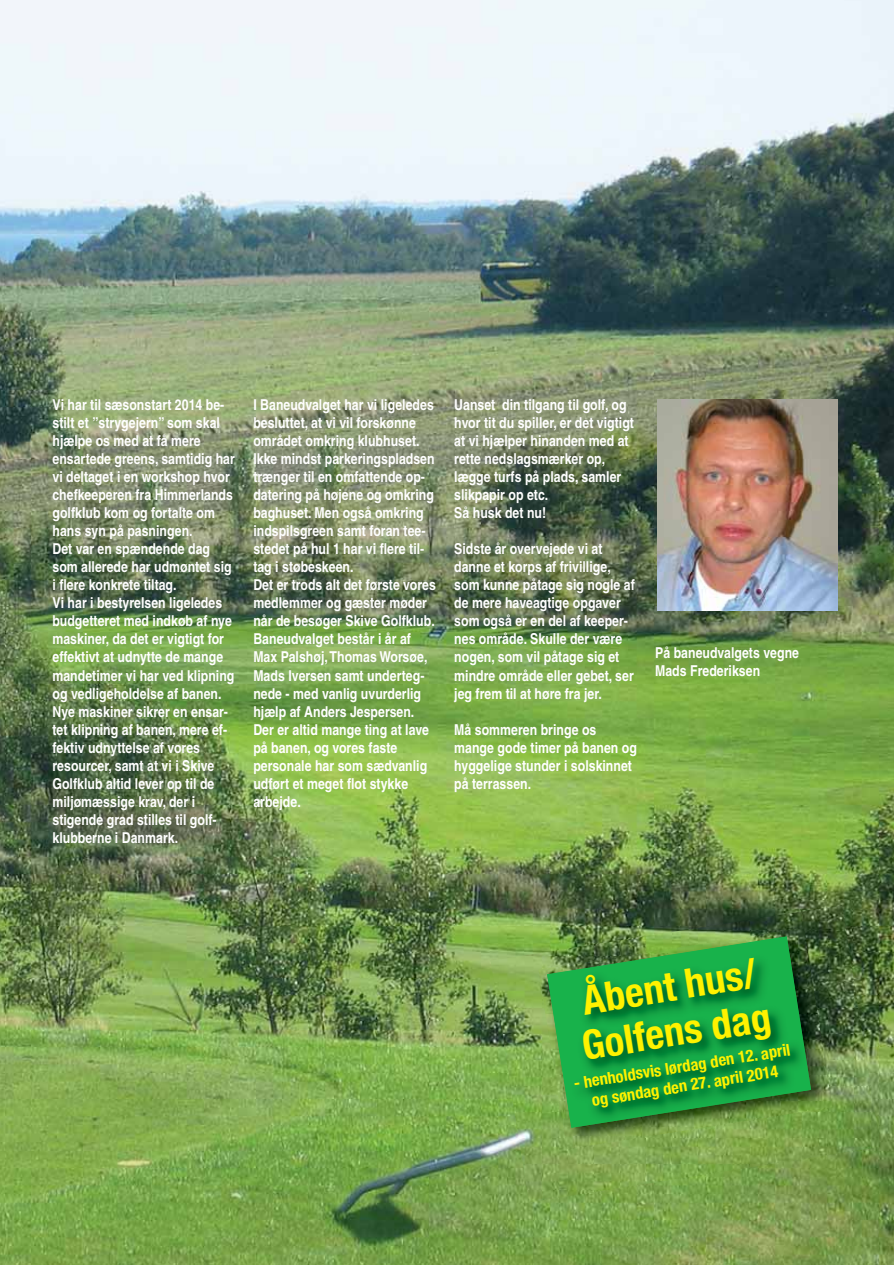
<style>
.page{position:relative;width:894px;height:1265px;background:#fff}
.page>*{position:absolute;margin:0;border:0;box-sizing:border-box;transform-origin:0 0}
.t1{font:700 condensed 40.5px/45px "Helvetica Neue";color:#fff200}
.t2{font:700 condensed 16.5px/19.5px "Helvetica Neue";color:#fff200;text-align:center}
.t3{font:700 15px/18px "Helvetica";color:#fff;scale:.82 1}
</style>
<div class="page">
<img style="left:0;top:0;width:893px;height:1264px">
<img style="left:657px;top:399px;width:180px;height:211px">
<img style="left:490px;top:905px;width:390px;height:297px">
<img style="left:538px;top:927px;width:294px;height:221px">
<p class="t3" style="left:52px;top:397px;width:224px">Vi har til sæsonstart 2014 be&shy;stilt et ”strygejern” som skal hjælpe os med at få mere ensartede greens, samtidig har vi deltaget i en workshop hvor chefkeeperen fra Himmerlands golfklub kom og fortalte om hans syn på pasningen.<br>Det var en spændende dag som allerede har udmøntet sig i flere konkrete tiltag.<br>Vi har i bestyrelsen ligeledes budgetteret med indkøb af nye maskiner, da det er vigtigt for effektivt at udnytte de mange mandetimer vi har ved klipning og vedligeholdelse af banen.<br>Nye maskiner sikrer en ensar&shy;tet klipning af banen, mere ef&shy;fektiv udnyttelse af vores resourcer, samt at vi i Skive<br>Golfklub altid lever op til de miljømæssige krav, der i stigende grad stilles til golf&shy;klubberne i Danmark.</p>
<p class="t3" style="left:253px;top:397px;width:224px">I Baneudvalget har vi ligeledes besluttet, at vi vil forskønne området omkring klubhuset.<br>Ikke mindst parkeringspladsen trænger til en omfattende op&shy;datering på højene og omkring baghuset. Men også omkring indspilsgreen samt foran tee&shy;stedet på hul 1 har vi flere til&shy;tag i støbeskeen.<br>Det er trods alt det første vores medlemmer og gæster møder når de besøger Skive Golfklub.<br>Baneudvalget består i år af<br>Max Palshøj, Thomas Worsøe,<br>Mads Iversen samt underteg&shy;nede - med vanlig uvurderlig hjælp af Anders Jespersen.<br>Der er altid mange ting at lave på banen, og vores faste personale har som sædvanlig udført et meget flot stykke arbejde.</p>
<p class="t3" style="left:454px;top:397px;width:221px">Uanset din tilgang til golf, og hvor tit du spiller, er det vigtigt at vi hjælper hinanden med at rette nedslagsmærker op, lægge turfs på plads, samler slikpapir op etc.<br>Så husk det nu!</p>
<p class="t3" style="left:454px;top:541px;width:222px">Sidste år overvejede vi at danne et korps af frivillige, som kunne påtage sig nogle af de mere haveagtige opgaver som også er en del af keeper&shy;nes område. Skulle der være nogen, som vil påtage sig et mindre område eller gebet, ser jeg frem til at høre fra jer.</p>
<p class="t3" style="left:454px;top:721px;width:224px">Må sommeren bringe os mange gode timer på banen og hyggelige stunder i solskinnet på terrassen.</p>
<p class="t3" style="left:655px;top:644px;width:177px">På baneudvalgets vegne<br>Mads Frederiksen</p>
<h1 class="t1" style="left:572px;top:982px;width:192px;rotate:-9deg">Åbent hus/<br>Golfens dag</h1>
<p class="t2" style="left:572px;top:1074px;width:220px;rotate:-9deg">- henholdsvis lørdag den 12. april og søndag den 27. april 2014</p>
</div>
